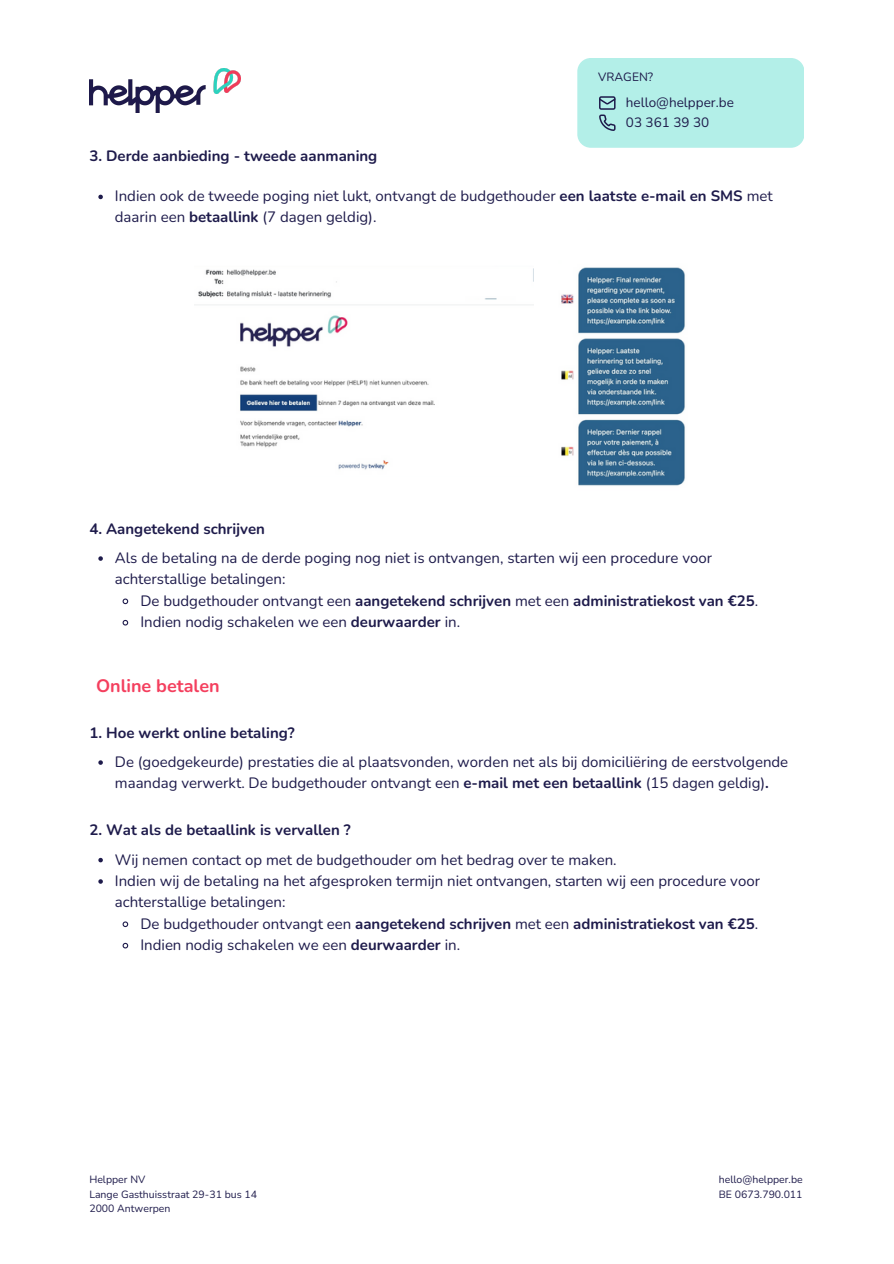
<style>
.page{position:relative;width:894px;height:1264px;background:#fff}
.page>*{position:absolute;margin:0;border:0;box-sizing:border-box;transform-origin:0 0}
.t1{font:700 18px "Nunito";color:#f43f5e}
.t2{font:15px/21.3px "Nunito";color:#1e1b4b}
.t3{font:700 15px "Nunito";color:#1e1b4b}
.t4{font:13.5px/20.2px "Nunito";color:#1e1b4b}
.t5{font:12px "Nunito";color:#1e1b4b}
.t6{font:10.5px/14.7px "Nunito";color:#1e1b4b}
.s1{font-weight:700}
.s2{font-weight:400}
</style>
<div class="page">
<img style="left:194px;top:269px;width:339px;height:201px">
<img style="left:561px;top:267px;width:124px;height:219px">
<img style="left:89px;top:68px;width:151px;height:44px">
<svg style="left:98px;top:556px;width:5px;height:5px"></svg>
<svg style="left:122px;top:598px;width:7px;height:7px"></svg>
<svg style="left:122px;top:619px;width:7px;height:7px"></svg>
<svg style="left:98px;top:195px;width:5px;height:4px"></svg>
<svg style="left:98px;top:760px;width:5px;height:4px"></svg>
<svg style="left:98px;top:857px;width:5px;height:5px"></svg>
<svg style="left:98px;top:879px;width:5px;height:4px"></svg>
<svg style="left:122px;top:921px;width:7px;height:6px"></svg>
<svg style="left:122px;top:942px;width:7px;height:7px"></svg>
<div style="left:577px;top:58px;width:227px;height:90px;background:#b3efe8;border-radius:14px"></div>
<svg style="left:599px;top:96px;width:17px;height:35px"></svg>
<h2 class="t5" style="left:598px;top:69px;width:56px">VRAGEN?</h2>
<p class="t4" style="left:625px;top:92px;width:109px">hello@helpper.be<br>03 361 39 30</p>
<h4 class="t3" style="left:89px;top:146px;width:289px">3. Derde aanbieding - tweede aanmaning</h4>
<h2 class="t2" style="left:115px;top:186px;width:659px;line-height:20.2px">Indien ook de tweede poging niet lukt, ontvangt de budgethouder <span class="s1">een laatste e-mail en SMS</span> met daarin een <span class="s1">betaallink</span> (7 dagen geldig).</h2>
<p class="t3" style="left:89px;top:518px;width:177px">4. Aangetekend schrijven</p>
<h5 class="t2" style="left:115px;top:547px;width:598px">Als de betaling na de derde poging nog niet is ontvangen, starten wij een procedure voor achterstallige betalingen:</h5>
<p class="t3" style="left:140px;top:590px;width:619px"><span class="s2">De budgethouder ontvangt een</span> aangetekend schrijven <span class="s2">met een</span> administratiekost van €25<span class="s2">.</span></p>
<p class="t2" style="left:140px;top:611px;width:321px">Indien nodig schakelen we een <span class="s1">deurwaarder</span> in.</p>
<h2 class="t1" style="left:96px;top:673px;width:125px">Online betalen</h2>
<p class="t3" style="left:89px;top:722px;width:207px">1. Hoe werkt online betaling?</p>
<p class="t2" style="left:115px;top:751px;width:674px">De (goedgekeurde) prestaties die al plaatsvonden, worden net als bij domiciliëring de eerstvolgende maandag verwerkt. De budgethouder ontvangt een <span class="s1">e-mail met een betaallink</span> (15 dagen geldig)<span class="s1">.</span></p>
<p class="t3" style="left:89px;top:820px;width:263px">2. Wat als de betaallink is vervallen ?</p>
<h1 class="t2" style="left:115px;top:849px;width:503px">Wij nemen contact op met de budgethouder om het bedrag over te maken.</h1>
<h2 class="t2" style="left:115px;top:870px;width:646px">Indien wij de betaling na het afgesproken termijn niet ontvangen, starten wij een procedure voor achterstallige betalingen:</h2>
<p class="t3" style="left:140px;top:913px;width:619px"><span class="s2">De budgethouder ontvangt een</span> aangetekend schrijven <span class="s2">met een</span> administratiekost van €25<span class="s2">.</span></p>
<p class="t2" style="left:140px;top:934px;width:321px">Indien nodig schakelen we een <span class="s1">deurwaarder</span> in.</p>
<p class="t6" style="left:89px;top:1172px;width:57px">Helpper NV</p>
<p class="t6" style="left:89px;top:1186px;width:169px">Lange Gasthuisstraat 29-31 bus 14<br>2000 Antwerpen</p>
<p class="t6" style="left:718px;top:1172px;width:85px">hello@helpper.be<br>BE 0673.790.011</p>
</div>
